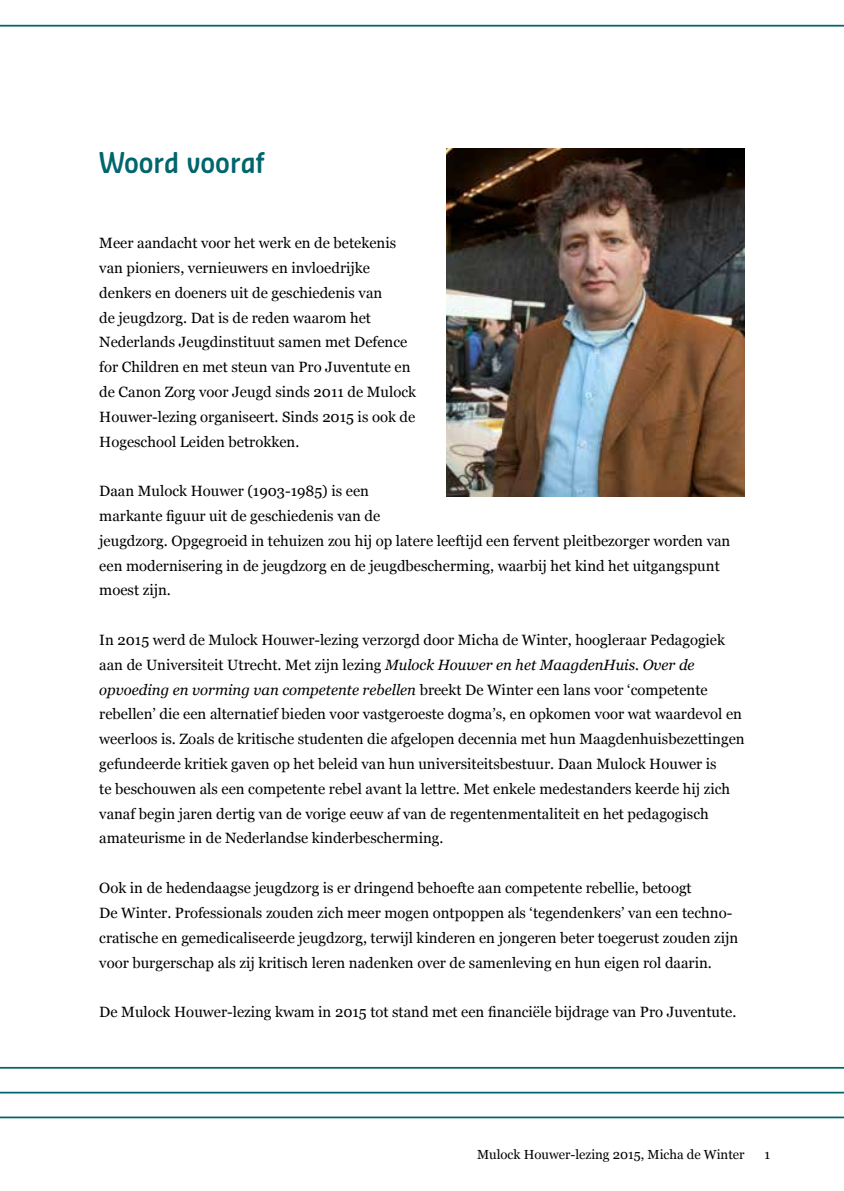
<style>
.page{position:relative;width:844px;height:1191px;background:#fff}
.page>*{position:absolute;margin:0;border:0;box-sizing:border-box;transform-origin:0 0}
.t1{font:600 28px "Sansa Con Soft Pro";color:#00656c}
.t2{font:14.88px/24.8px "Georgia";color:#000}
.t3{font:13.12px "Georgia";color:#000}
.s1{font-style:italic}
</style>
<div class="page">
<hr style="left:0;top:25px;width:843px;height:2px;background:#00656c">
<hr style="left:0;top:1067px;width:843px;height:1px;background:#00656c">
<hr style="left:0;top:1091px;width:843px;height:2px;background:#00656c">
<hr style="left:0;top:1116px;width:843px;height:2px;background:#00656c">
<img style="left:446px;top:149px;width:298px;height:347px">
<h1 class="t1" style="left:99px;top:144px;width:166px">Woord vooraf</h1>
<p class="t2" style="left:99px;top:230px;width:318px">Meer aandacht voor het werk en de betekenis van pioniers, vernieuwers en invloedrijke denkers en doeners uit de geschiedenis van<br>de jeugdzorg. Dat is de reden waarom het Nederlands Jeugdinstituut samen met Defence for Children en met steun van Pro Juventute en de Canon Zorg voor Jeugd sinds 2011 de Mulock Houwer-lezing organiseert. Sinds 2015 is ook de Hogeschool Leiden betrokken.</p>
<p class="t2" style="left:99px;top:478px;width:632px">Daan Mulock Houwer (1903-1985) is een<br>markante figuur uit de geschiedenis van de<br>jeugdzorg. Opgegroeid in tehuizen zou hij op latere leeftijd een fervent pleitbezorger worden van een modernisering in de jeugdzorg en de jeugdbescherming, waarbij het kind het uitgangspunt moest zijn.</p>
<p class="t2" style="left:99px;top:627px;width:646px">In 2015 werd de Mulock Houwer-lezing verzorgd door Micha de Winter, hoogleraar Pedagogiek aan de Universiteit Utrecht. Met zijn lezing <span class="s1">Mulock Houwer en het MaagdenHuis. Over de opvoeding en vorming van competente rebellen</span> breekt De Winter een lans voor ‘competente rebellen’ die een alternatief bieden voor vastgeroeste dogma’s, en opkomen voor wat waardevol en weerloos is. Zoals de kritische studenten die afgelopen decennia met hun Maagdenhuisbezettingen gefundeerde kritiek gaven op het beleid van hun universiteitsbestuur. Daan Mulock Houwer is<br>te beschouwen als een competente rebel avant la lettre. Met enkele medestanders keerde hij zich vanaf begin jaren dertig van de vorige eeuw af van de regentenmentaliteit en het pedagogisch amateurisme in de Nederlandse kinderbescherming.</p>
<p class="t2" style="left:99px;top:875px;width:640px">Ook in de hedendaagse jeugdzorg is er dringend behoefte aan competente rebellie, betoogt<br>De Winter. Professionals zouden zich meer mogen ontpoppen als ‘tegendenkers’ van een techno&shy;cratische en gemedicaliseerde jeugdzorg, terwijl kinderen en jongeren beter toegerust zouden zijn voor burgerschap als zij kritisch leren nadenken over de samenleving en hun eigen rol daarin.</p>
<p class="t2" style="left:99px;top:999px;width:638px">De Mulock Houwer-lezing kwam in 2015 tot stand met een financiële bijdrage van Pro Juventute.</p>
<p class="t3" style="left:477px;top:1144px;width:269px">Mulock Houwer-lezing 2015, Micha de Winter</p>
<p class="t3" style="left:764px;top:1144px;width:7px">1</p>
</div>
